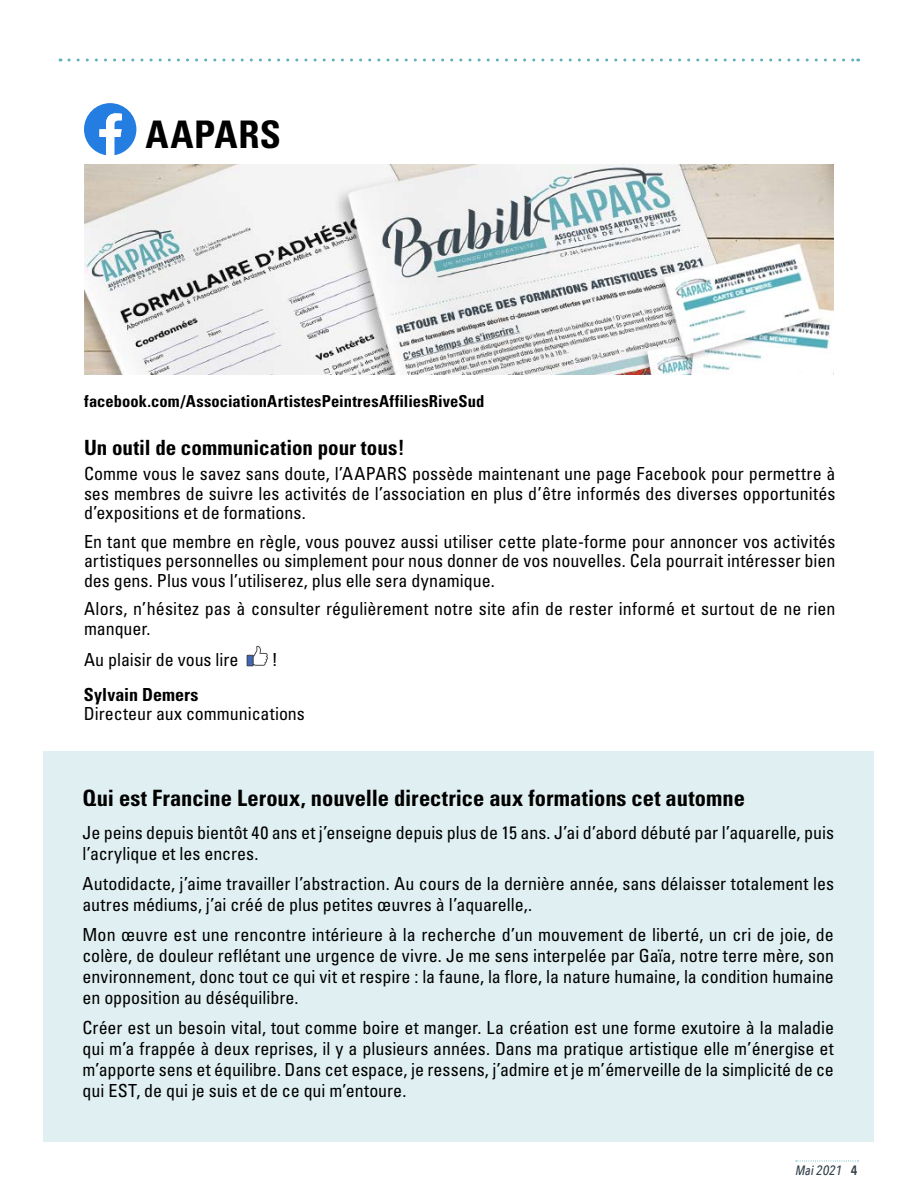
<style>
.page{position:relative;width:918px;height:1188px;background:#fff}
.page>*{position:absolute;margin:0;border:0;box-sizing:border-box;transform-origin:0 0}
.t1{font:700 condensed 38.1px "Univers";letter-spacing:.015em;color:#000}
.t2{font:700 condensed 22.5px "Univers";color:#000}
.t3{font:700 condensed 21px "Univers";color:#000}
.t4{font:condensed 18px/21px "Univers";color:#000;text-align:justify}
.t5{font:700 condensed 18px "Univers";letter-spacing:.005em;color:#000}
.t6{font:700 condensed 16.5px "Univers";letter-spacing:.01em;color:#000}
.t7{font:italic 500 13.5px "Avenir Next Condensed";color:#313e48}
.s1{font-weight:600;font-style:normal}
</style>
<div class="page">
<svg style="left:796px;top:1161px;width:62px;height:1px"></svg>
<svg style="left:69px;top:58px;width:790px;height:4px"></svg>
<svg style="left:247px;top:646px;width:21px;height:20px"></svg>
<svg style="left:84px;top:103px;width:52px;height:53px"></svg>
<div style="left:43px;top:752px;width:831px;height:390px;background:#e0eff1"></div>
<img style="left:84px;top:165px;width:749px;height:210px">
<h1 class="t1" style="left:146px;top:111px;width:137px">AAPARS</h1>
<p class="t6" style="left:84px;top:391px;width:402px">facebook.com/AssociationArtistesPeintresAffiliesRiveSud</p>
<p class="t3" style="left:84px;top:434px;width:322px">Un outil de communication pour tous!</p>
<p class="t4" style="left:84px;top:464px;width:753px;line-height:19.5px">Comme vous le savez sans doute, l’AAPARS possède maintenant une page Facebook pour permettre à ses membres de suivre les activités de l’association en plus d’être informés des diverses opportunités d’expositions et de formations.</p>
<p class="t4" style="left:84px;top:531px;width:753px;line-height:19.5px">En tant que membre en règle, vous pouvez aussi utiliser cette plate-forme pour annoncer vos activités artistiques personnelles ou simplement pour nous donner de vos nouvelles. Cela pourrait intéresser bien des gens. Plus vous l’utiliserez, plus elle sera dynamique.</p>
<p class="t4" style="left:84px;top:599px;width:753px;line-height:19.5px">Alors, n’hésitez pas à consulter régulièrement notre site afin de rester informé et surtout de ne rien manquer.</p>
<p class="t4" style="left:84px;top:649px;width:156px">Au plaisir de vous lire</p>
<p class="t4" style="left:272px;top:649px;width:7px">!</p>
<p class="t5" style="left:84px;top:683px;width:116px">Sylvain Demers</p>
<p class="t4" style="left:84px;top:703px;width:222px">Directeur aux communications</p>
<p class="t2" style="left:82px;top:784px;width:664px">Qui est Francine Leroux, nouvelle directrice aux formations cet automne</p>
<p class="t4" style="left:82px;top:822px;width:753px">Je peins depuis bientôt 40 ans et j’enseigne depuis plus de 15 ans. J’ai d’abord débuté par l’aquarelle, puis l’acrylique et les encres.</p>
<p class="t4" style="left:82px;top:873px;width:753px">Autodidacte, j’aime travailler l’abstraction. Au cours de la dernière année, sans délaisser totalement les autres médiums, j’ai créé de plus petites œuvres à l’aquarelle,.</p>
<p class="t4" style="left:82px;top:924px;width:753px">Mon œuvre est une rencontre intérieure à la recherche d’un mouvement de liberté, un cri de joie, de colère, de douleur reflétant une urgence de vivre. Je me sens interpelée par Gaïa, notre terre mère, son environnement, donc tout ce qui vit et respire : la faune, la flore, la nature humaine, la condition humaine en opposition au déséquilibre.</p>
<p class="t4" style="left:82px;top:1017px;width:753px">Créer est un besoin vital, tout comme boire et manger. La création est une forme exutoire à la maladie qui m’a frappée à deux reprises, il y a plusieurs années. Dans ma pratique artistique elle m’énergise et m’apporte sens et équilibre. Dans cet espace, je ressens, j’admire et je m’émerveille de la simplicité de ce qui EST, de qui je suis et de ce qui m’entoure.</p>
<p class="t7" style="left:795px;top:1162px;width:64px">Mai 2021 <span class="s1">4</span></p>
</div>
